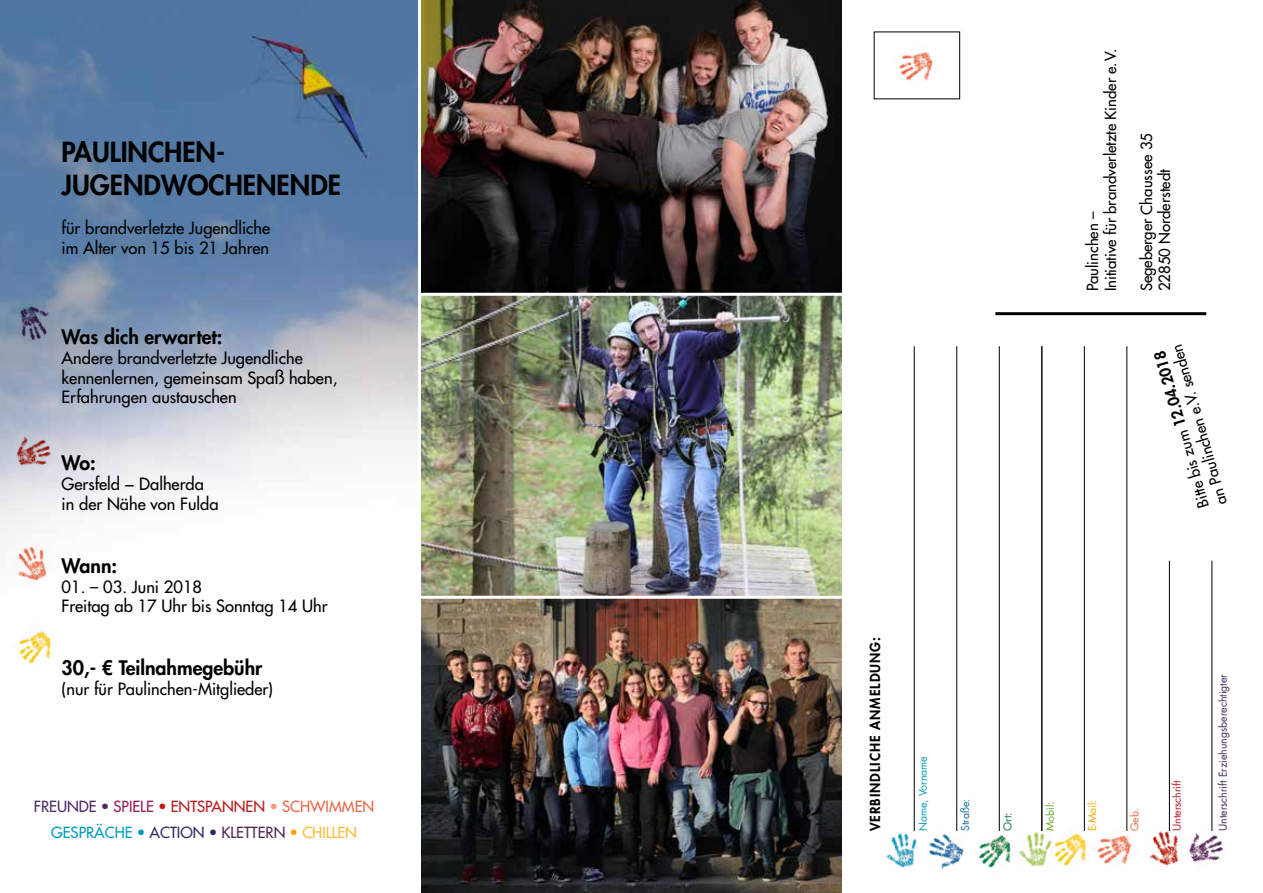
<style>
.page{position:relative;width:1263px;height:893px;background:#fff}
.page>*{position:absolute;margin:0;border:0;box-sizing:border-box;transform-origin:0 0}
.t1{font:800 27px/32.4px "Futura Std";color:#000}
.t2{font:800 19.5px "Futura Std";color:#000}
.t3{font:500 16.5px/19.8px "Futura Std";color:#000}
.t4{font:500 15px/18px "Futura Std";color:#000}
.t5{font:500 15px/26.5px "Futura Std";color:#ba1818}
.t6{font:500 15px "Futura Std";color:#53254f}
.t7{font:500 15px "Futura Std";color:#f9bb35}
.t8{font:800 13.5px "Futura Std";letter-spacing:.07em;color:#000}
.t9{font:10.5px "Futura Std";color:#43295b}
.t10{font:10.5px "Futura Std";color:#009cbc}
.t11{font:10.5px "Futura Std";color:#ba1818}
.t12{font:10.5px "Futura Std";color:#136ba1}
.t13{font:10.5px "Futura Std";color:#f6a400}
.t14{font:10.5px "Futura Std";color:#68a92d}
.t15{font:10.5px "Futura Std";color:#036d40}
.t16{font:10.5px "Futura Std";color:#ec6646}
.s1{color:#482a68}
.s2{color:#981a57}
.s3{color:#f49a7c}
.s4{color:#ec6646}
.s5{color:#009cbc}
.s6{color:#2f2865}
.s7{color:#2d275f}
.s8{color:#f5a100}
.s9{font-weight:800}
</style>
<div class="page">
<hr style="left:995px;top:312px;width:211px;height:3px;background:#000">
<hr style="left:914px;top:346px;width:1px;height:485px;background:#000">
<hr style="left:956px;top:346px;width:1px;height:485px;background:#000">
<hr style="left:999px;top:346px;width:1px;height:485px;background:#000">
<hr style="left:1084px;top:346px;width:1px;height:485px;background:#000">
<hr style="left:1126px;top:346px;width:1px;height:485px;background:#000">
<hr style="left:1169px;top:561px;width:1px;height:270px;background:#000">
<hr style="left:1212px;top:561px;width:1px;height:270px;background:#000">
<hr style="left:1041px;top:346px;width:1px;height:485px;background:#000">
<img style="left:886px;top:828px;width:78px;height:41px">
<img style="left:978px;top:825px;width:33px;height:43px">
<img style="left:1018px;top:832px;width:28px;height:35px">
<img style="left:1046px;top:823px;width:40px;height:43px">
<img style="left:1097px;top:824px;width:34px;height:40px">
<img style="left:1150px;top:825px;width:29px;height:41px">
<img style="left:1189px;top:824px;width:35px;height:39px">
<img style="left:899px;top:52px;width:34px;height:29px">
<img style="left:0;top:0;width:417px;height:534px">
<img style="left:421px;top:0;width:421px;height:893px">
<img style="left:17px;top:546px;width:30px;height:35px">
<img style="left:9px;top:428px;width:47px;height:48px">
<img style="left:9px;top:298px;width:48px;height:48px">
<img style="left:19px;top:630px;width:32px;height:34px">
<hr style="left:421px;top:293px;width:421px;height:3px;background:#fff">
<hr style="left:421px;top:596px;width:421px;height:3px;background:#fff">
<h1 class="t1" style="left:62px;top:136px;width:281px">Paulinchen-<br>Jugendwochenende</h1>
<p class="t3" style="left:62px;top:218px;width:210px">für brandverletzte Jugendliche im Alter von 15 bis 21 Jahren</p>
<p class="t2" style="left:62px;top:325px;width:162px">Was dich erwartet:</p>
<p class="t3" style="left:62px;top:348px;width:277px">Andere brandverletzte Jugendliche kennenlernen, gemeinsam Spaß haben,<br>Erfahrungen austauschen</p>
<p class="t2" style="left:62px;top:451px;width:36px">Wo:</p>
<p class="t3" style="left:62px;top:474px;width:158px">Gersfeld − Dalherda in der Nähe von Fulda</p>
<p class="t2" style="left:62px;top:553px;width:57px">Wann:</p>
<p class="t3" style="left:62px;top:577px;width:267px">01. – 03. Juni 2018<br>Freitag ab 17 Uhr bis Sonntag 14 Uhr</p>
<p class="t2" style="left:62px;top:656px;width:202px">30,- € Teilnahmegebühr</p>
<p class="t3" style="left:62px;top:679px;width:213px">(nur für Paulinchen-Mitglieder)</p>
<p class="t5" style="left:51px;top:793px;width:325px;text-indent:-17px"><span class="s1">FREUNDE •</span> <span class="s2">SPIELE</span> • ENTSPANNEN <span class="s3">•</span> <span class="s4">SCHWIMMEN<br></span><span class="s5">GESPRÄCHE •</span> <span class="s6">acti</span></p>
<p class="t6" style="left:180px;top:823px;width:59px"><span class="s6">on</span> <span class="s7">•</span>klettern</p>
<p class="t7" style="left:290px;top:823px;width:22px"><span class="s8">•</span> chillen</p>
<p class="t4" style="left:1083px;top:291px;width:245px;rotate:-90deg">Paulinchen –<br>Initiative für brandverletzte Kinder e.V.</p>
<p class="t4" style="left:1137px;top:291px;width:160px;rotate:-90deg">Segeberger Chaussee 35<br>22850 Norderstedt</p>
<p class="t4" style="left:1196px;top:511px;width:167px;rotate:-106deg">Bitte bis zum <span class="s9">12.04.2018 </span>an Paulinchen e.V. senden</p>
<p class="t8" style="left:866px;top:831px;width:196px;rotate:-90deg">Verbindliche Anmeldung:</p>
<p class="t10" style="left:916px;top:831px;width:76px;rotate:-90deg">Name, Vorname</p>
<p class="t12" style="left:958px;top:831px;width:34px;rotate:-90deg">Straße:</p>
<p class="t15" style="left:1001px;top:831px;width:20px;rotate:-90deg">Ort:</p>
<p class="t14" style="left:1043px;top:831px;width:31px;rotate:-90deg">Mobil:</p>
<p class="t13" style="left:1085px;top:831px;width:33px;rotate:-90deg">E-Mail:</p>
<p class="t16" style="left:1128px;top:831px;width:25px;rotate:-90deg">Geb.</p>
<p class="t11" style="left:1170px;top:831px;width:52px;rotate:-90deg">Unterschrift</p>
<p class="t9" style="left:1216px;top:831px;width:159px;rotate:-90deg">Unterschrift Erziehungsberechtigter</p>
</div>
